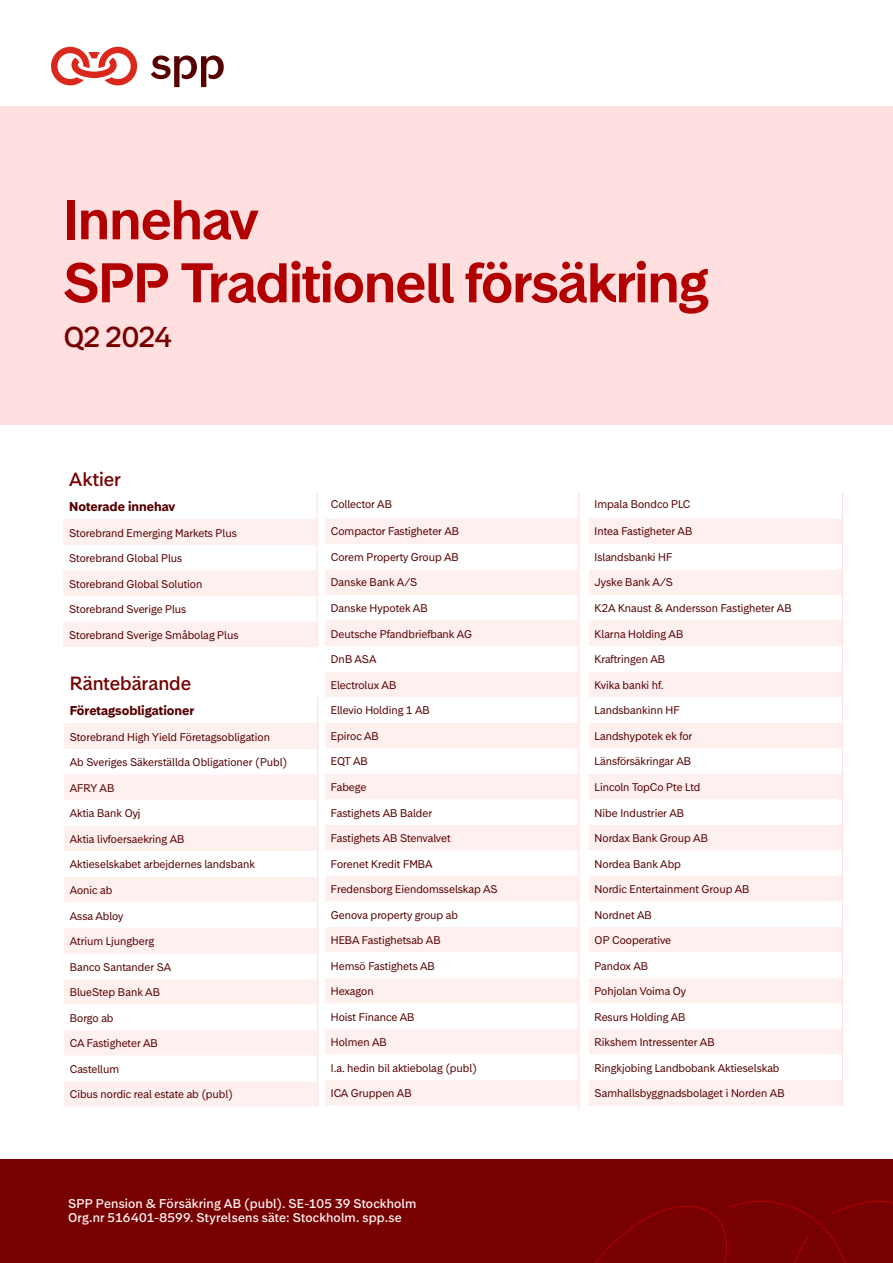
<style>
.page{position:relative;width:893px;height:1263px;background:#fff}
.page>*{position:absolute;margin:0;border:0;box-sizing:border-box;transform-origin:0 0}
.H1_red{font:600 52.5px/63px "Storebrand Display";letter-spacing:-.01em;color:#b20000}
.H5_subheading_dark_red{font:500 27px "Storebrand Display";letter-spacing:-.005em;color:#700}
.Table_header_support_table_graph_-_12pt{font:500 18px "Storebrand Text";color:#700}
.t1{font:500 12px/14.4px "Storebrand Text";letter-spacing:.015em;color:#fff0f0}
.Table_sum_line_bold_extra_dark_red__left{font:700 12px "Storebrand Text";color:#560000}
.Table_content_cells_extra_dark_red__left{font:10.5px "Storebrand Text";color:#560000}
.Table_sum_line_bold_extra_dark_red__left-2{font:10.5px "Storebrand Text";color:#560000}
</style>
<div class="page">
<div style="left:0;top:106px;width:893px;height:319px;background:#ffdfdf"></div>
<svg style="left:63px;top:493px;width:255px;height:154px"></svg>
<div style="left:64px;top:724px;width:254px;height:25px;background:#fff0f0"></div>
<svg style="left:64px;top:775px;width:253px;height:332px;fill:#fff0f0"></svg>
<svg style="left:64px;top:851px;width:253px;height:230px"></svg>
<svg style="left:317px;top:697px;width:1px;height:410px"></svg>
<div style="left:325px;top:519px;width:253px;height:25px;background:#fff0f0"></div>
<svg style="left:325px;top:570px;width:253px;height:76px;fill:#fff0f0"></svg>
<svg style="left:325px;top:672px;width:253px;height:433px;fill:#fff0f0"></svg>
<svg style="left:578px;top:492px;width:1px;height:618px"></svg>
<svg style="left:589px;top:519px;width:253px;height:586px;fill:#fff0f0"></svg>
<svg style="left:589px;top:569px;width:253px;height:77px;fill:#fff0f0"></svg>
<svg style="left:589px;top:646px;width:253px;height:434px"></svg>
<svg style="left:842px;top:492px;width:1px;height:614px"></svg>
<div style="left:0;top:1159px;width:893px;height:104px;background:#700"></div>
<svg style="left:595px;top:1201px;width:298px;height:62px"></svg>
<svg style="left:151px;top:56px;width:73px;height:31px"></svg>
<svg style="left:51px;top:47px;width:86px;height:38px"></svg>
<p class="H1_red" style="left:64px;top:188px;width:646px">Innehav<br>SPP Traditionell försäkring</p>
<p class="H5_subheading_dark_red" style="left:64px;top:320px;width:109px">Q2 2024</p>
<p class="Table_header_support_table_graph_-_12pt" style="left:69px;top:467px;width:53px">Aktier</p>
<p class="Table_sum_line_bold_extra_dark_red__left" style="left:69px;top:498px;width:108px">Noterade innehav</p>
<p class="Table_content_cells_extra_dark_red__left" style="left:69px;top:525px;width:169px">Storebrand Emerging Markets Plus</p>
<p class="Table_content_cells_extra_dark_red__left" style="left:69px;top:551px;width:115px">Storebrand Global Plus</p>
<p class="Table_content_cells_extra_dark_red__left" style="left:69px;top:576px;width:135px">Storebrand Global Solution</p>
<p class="Table_content_cells_extra_dark_red__left" style="left:69px;top:602px;width:119px">Storebrand Sverige Plus</p>
<p class="Table_content_cells_extra_dark_red__left" style="left:69px;top:628px;width:171px">Storebrand Sverige Småbolag Plus</p>
<p class="Table_header_support_table_graph_-_12pt" style="left:70px;top:671px;width:123px">Räntebärande</p>
<p class="Table_sum_line_bold_extra_dark_red__left" style="left:70px;top:702px;width:126px">Företagsobligationer</p>
<p class="Table_content_cells_extra_dark_red__left" style="left:70px;top:730px;width:202px">Storebrand High Yield Företagsobligation</p>
<p class="Table_content_cells_extra_dark_red__left" style="left:70px;top:755px;width:219px">Ab Sveriges Säkerställda Obligationer (Publ)</p>
<p class="Table_content_cells_extra_dark_red__left" style="left:70px;top:781px;width:46px">AFRY AB</p>
<p class="Table_content_cells_extra_dark_red__left" style="left:70px;top:806px;width:72px">Aktia Bank Oyj</p>
<p class="Table_content_cells_extra_dark_red__left" style="left:70px;top:832px;width:116px">Aktia livfoersaekring AB</p>
<p class="Table_content_cells_extra_dark_red__left" style="left:70px;top:857px;width:187px">Aktieselskabet arbejdernes landsbank</p>
<p class="Table_content_cells_extra_dark_red__left" style="left:70px;top:883px;width:44px">Aonic ab</p>
<p class="Table_content_cells_extra_dark_red__left" style="left:70px;top:909px;width:55px">Assa Abloy</p>
<p class="Table_content_cells_extra_dark_red__left" style="left:70px;top:934px;width:86px">Atrium Ljungberg</p>
<p class="Table_content_cells_extra_dark_red__left" style="left:70px;top:960px;width:103px">Banco Santander SA</p>
<p class="Table_content_cells_extra_dark_red__left" style="left:70px;top:985px;width:92px">BlueStep Bank AB</p>
<p class="Table_content_cells_extra_dark_red__left" style="left:70px;top:1011px;width:45px">Borgo ab</p>
<p class="Table_content_cells_extra_dark_red__left" style="left:70px;top:1036px;width:90px">CA Fastigheter AB</p>
<p class="Table_content_cells_extra_dark_red__left" style="left:70px;top:1062px;width:51px">Castellum</p>
<p class="Table_content_cells_extra_dark_red__left" style="left:70px;top:1087px;width:165px">Cibus nordic real estate ab (publ)</p>
<p class="Table_sum_line_bold_extra_dark_red__left-2" style="left:331px;top:497px;width:63px">Collector AB</p>
<p class="Table_content_cells_extra_dark_red__left" style="left:331px;top:524px;width:130px">Compactor Fastigheter AB</p>
<p class="Table_content_cells_extra_dark_red__left" style="left:331px;top:550px;width:129px">Corem Property Group AB</p>
<p class="Table_content_cells_extra_dark_red__left" style="left:331px;top:575px;width:88px">Danske Bank A/S</p>
<p class="Table_content_cells_extra_dark_red__left" style="left:331px;top:601px;width:98px">Danske Hypotek AB</p>
<p class="Table_content_cells_extra_dark_red__left" style="left:331px;top:626px;width:143px">Deutsche Pfandbriefbank AG</p>
<p class="Table_content_cells_extra_dark_red__left" style="left:331px;top:652px;width:47px">DnB ASA</p>
<p class="Table_content_cells_extra_dark_red__left" style="left:331px;top:677px;width:67px">Electrolux AB</p>
<p class="Table_content_cells_extra_dark_red__left" style="left:331px;top:703px;width:100px">Ellevio Holding 1 AB</p>
<p class="Table_content_cells_extra_dark_red__left" style="left:331px;top:729px;width:49px">Epiroc AB</p>
<p class="Table_content_cells_extra_dark_red__left" style="left:331px;top:754px;width:38px">EQT AB</p>
<p class="Table_content_cells_extra_dark_red__left" style="left:331px;top:780px;width:37px">Fabege</p>
<p class="Table_content_cells_extra_dark_red__left" style="left:331px;top:805px;width:103px">Fastighets AB Balder</p>
<p class="Table_content_cells_extra_dark_red__left" style="left:331px;top:831px;width:121px">Fastighets AB Stenvalvet</p>
<p class="Table_content_cells_extra_dark_red__left" style="left:331px;top:856px;width:103px">Forenet Kredit FMBA</p>
<p class="Table_content_cells_extra_dark_red__left" style="left:331px;top:882px;width:168px">Fredensborg Eiendomsselskap AS</p>
<p class="Table_content_cells_extra_dark_red__left" style="left:331px;top:907px;width:129px">Genova property group ab</p>
<p class="Table_content_cells_extra_dark_red__left" style="left:331px;top:933px;width:111px">HEBA Fastighetsab AB</p>
<p class="Table_content_cells_extra_dark_red__left" style="left:331px;top:958px;width:105px">Hemsö Fastighets AB</p>
<p class="Table_content_cells_extra_dark_red__left" style="left:331px;top:984px;width:44px">Hexagon</p>
<p class="Table_content_cells_extra_dark_red__left" style="left:331px;top:1010px;width:85px">Hoist Finance AB</p>
<p class="Table_content_cells_extra_dark_red__left" style="left:331px;top:1035px;width:57px">Holmen AB</p>
<p class="Table_content_cells_extra_dark_red__left" style="left:331px;top:1061px;width:148px">I.a. hedin bil aktiebolag (publ)</p>
<p class="Table_content_cells_extra_dark_red__left" style="left:331px;top:1086px;width:82px">ICA Gruppen AB</p>
<p class="t1" style="left:68px;top:1196px;width:350px">SPP Pension &amp; Försäkring AB (publ). SE-105 39 Stockholm<br>Org.nr 516401-8599. Styrelsens säte: Stockholm. spp.se</p>
<p class="Table_sum_line_bold_extra_dark_red__left-2" style="left:595px;top:497px;width:97px">Impala Bondco PLC</p>
<p class="Table_content_cells_extra_dark_red__left" style="left:595px;top:524px;width:99px">Intea Fastigheter AB</p>
<p class="Table_content_cells_extra_dark_red__left" style="left:595px;top:550px;width:79px">Islandsbanki HF</p>
<p class="Table_content_cells_extra_dark_red__left" style="left:595px;top:575px;width:80px">Jyske Bank A/S</p>
<p class="Table_content_cells_extra_dark_red__left" style="left:595px;top:601px;width:199px">K2A Knaust &amp; Andersson Fastigheter AB</p>
<p class="Table_content_cells_extra_dark_red__left" style="left:595px;top:626px;width:90px">Klarna Holding AB</p>
<p class="Table_content_cells_extra_dark_red__left" style="left:595px;top:652px;width:72px">Kraftringen AB</p>
<p class="Table_content_cells_extra_dark_red__left" style="left:595px;top:677px;width:70px">Kvika banki hf.</p>
<p class="Table_content_cells_extra_dark_red__left" style="left:595px;top:703px;width:87px">Landsbankinn HF</p>
<p class="Table_content_cells_extra_dark_red__left" style="left:595px;top:729px;width:99px">Landshypotek ek for</p>
<p class="Table_content_cells_extra_dark_red__left" style="left:595px;top:754px;width:98px">Länsförsäkringar AB</p>
<p class="Table_content_cells_extra_dark_red__left" style="left:595px;top:780px;width:107px">Lincoln TopCo Pte Ltd</p>
<p class="Table_content_cells_extra_dark_red__left" style="left:595px;top:805px;width:91px">Nibe Industrier AB</p>
<p class="Table_content_cells_extra_dark_red__left" style="left:595px;top:831px;width:115px">Nordax Bank Group AB</p>
<p class="Table_content_cells_extra_dark_red__left" style="left:595px;top:856px;width:88px">Nordea Bank Abp</p>
<p class="Table_content_cells_extra_dark_red__left" style="left:595px;top:882px;width:156px">Nordic Entertainment Group AB</p>
<p class="Table_content_cells_extra_dark_red__left" style="left:595px;top:907px;width:59px">Nordnet AB</p>
<p class="Table_content_cells_extra_dark_red__left" style="left:595px;top:933px;width:78px">OP Cooperative</p>
<p class="Table_content_cells_extra_dark_red__left" style="left:595px;top:958px;width:55px">Pandox AB</p>
<p class="Table_content_cells_extra_dark_red__left" style="left:595px;top:984px;width:93px">Pohjolan Voima Oy</p>
<p class="Table_content_cells_extra_dark_red__left" style="left:595px;top:1010px;width:92px">Resurs Holding AB</p>
<p class="Table_content_cells_extra_dark_red__left" style="left:595px;top:1035px;width:122px">Rikshem Intressenter AB</p>
<p class="Table_content_cells_extra_dark_red__left" style="left:595px;top:1061px;width:186px">Ringkjobing Landbobank Aktieselskab</p>
<p class="Table_content_cells_extra_dark_red__left" style="left:595px;top:1086px;width:191px">Samhallsbyggnadsbolaget i Norden AB</p>
</div>
